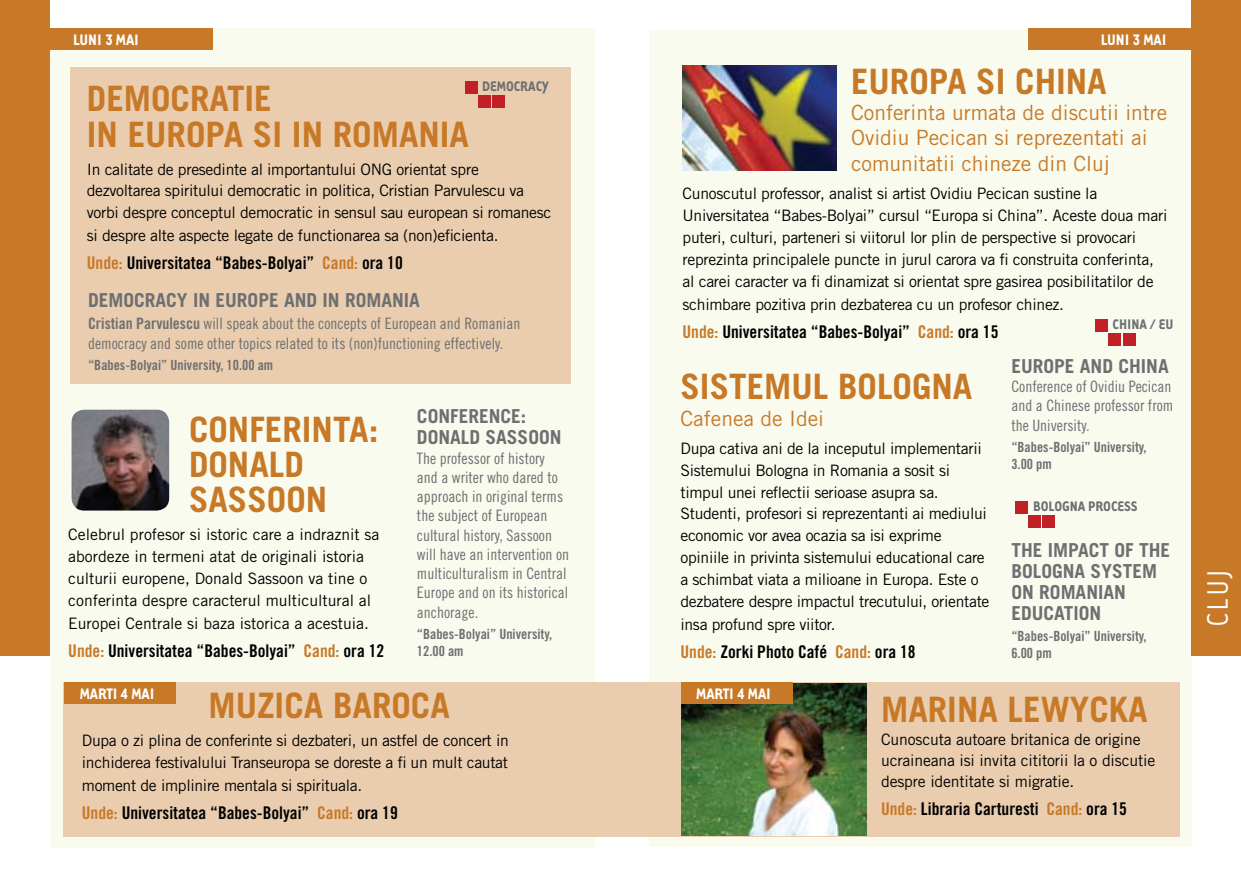
<style>
.page{position:relative;width:1241px;height:874px;background:#fff}
.page>*{position:absolute;margin:0;border:0;box-sizing:border-box;transform-origin:0 0}
.t1{font:700 35px/35px "Trade Gothic";color:#c77927}
.t2{font:33.95px "Tarzana Narrow";color:#fff}
.t3{font:21px/25.4px "Trade Gothic";color:#c77927}
.t4{font:700 19.25px/21px "Trade Gothic";color:#6d6f71}
.t5{font:17.5px "Trade Gothic Bold Cond Twenty";color:#000}
.t6{font:700 17.5px "Tarzana Narrow";color:#fff}
.t7{font:700 15.92px "Tarzana Narrow";color:#6d6f71}
.t8{font:15.75px/22.1px "Trade Gothic";letter-spacing:-.02em;color:#000}
.t9{font:15.75px/19.2px "Trade Gothic Cond Eighteen";color:#6d6f71}
.t10{font:15.75px/22.1px "Trade Gothic";color:#000}
.t11{font:14px/17.5px "Trade Gothic Bold Cond Twenty";color:#6d6f71}
.s1{color:#c77927}
.s2{font-family:"Trade Gothic Bold Cond Twenty"}
</style>
<div class="page">
<div style="left:50px;top:29px;width:544px;height:818px;background:#f8fbee"></div>
<div style="left:649px;top:30px;width:542px;height:816px;background:#f8fbee"></div>
<div style="left:64px;top:681px;width:606px;height:155px;background:#eacdae"></div>
<div style="left:666px;top:681px;width:513px;height:155px;background:#eacdae"></div>
<img style="left:681px;top:682px;width:185px;height:152px">
<div style="left:71px;top:67px;width:499px;height:317px;background:#eacdae"></div>
<div style="left:1191px;top:0;width:49px;height:655px;background:#c77927"></div>
<div style="left:0;top:0;width:50px;height:655px;background:#c77927"></div>
<div style="left:0;top:29px;width:212px;height:21px;background:#c77927"></div>
<div style="left:1028px;top:29px;width:212px;height:21px;background:#c77927"></div>
<div style="left:64px;top:682px;width:112px;height:21px;background:#c77927"></div>
<div style="left:681px;top:682px;width:111px;height:21px;background:#c77927"></div>
<img style="left:72px;top:409px;width:97px;height:101px">
<img style="left:682px;top:65px;width:154px;height:106px">
<div style="left:1095px;top:319px;width:12px;height:12px;background:#c12026"></div>
<div style="left:1108px;top:333px;width:12px;height:12px;background:#c12026"></div>
<div style="left:1122px;top:333px;width:13px;height:12px;background:#c12026"></div>
<div style="left:465px;top:82px;width:12px;height:12px;background:#c12026"></div>
<div style="left:478px;top:95px;width:12px;height:12px;background:#c12026"></div>
<div style="left:492px;top:95px;width:13px;height:12px;background:#c12026"></div>
<div style="left:1014px;top:501px;width:13px;height:12px;background:#c12026"></div>
<div style="left:1028px;top:515px;width:12px;height:12px;background:#c12026"></div>
<div style="left:1042px;top:515px;width:12px;height:12px;background:#c12026"></div>
<p class="t6" style="left:73px;top:28px;width:8px">LUNI</p>
<p class="t6" style="left:105px;top:28px;width:19px">3 MAI</p>
<p class="t6" style="left:1100px;top:28px;width:8px">LUNI</p>
<p class="t6" style="left:1132px;top:28px;width:19px">3 MAI</p>
<p class="t7" style="left:482px;top:77px;width:9px">DEMOCRACY</p>
<h1 class="t1" style="left:87px;top:81px;width:79px">DEMOCRATIE<br>IN EUROPA</h1>
<h1 class="t1" style="left:253px;top:116px;width:120px">SI IN ROMANIA</h1>
<p class="t8" style="left:87px;top:157px;width:466px">In calitate de presedinte al importantului ONG orientat spre dezvoltarea spiritului democratic in politica, Cristian Parvulescu va vorbi despre conceptul democratic in sensul sau european si romanesc si despre alte aspecte legate de functionarea sa (non)eficienta.</p>
<p class="t5" style="left:87px;top:252px;width:317px"><span class="s1">Unde:</span> Universitatea “Babes-Bolyai” <span class="s1">Cand:</span> ora 10</p>
<p class="t4" style="left:88px;top:289px;width:23px">DEMOCRACY</p>
<p class="t4" style="left:193px;top:289px;width:44px">IN EUROPE</p>
<p class="t4" style="left:284px;top:289px;width:12px">AND</p>
<p class="t4" style="left:322px;top:289px;width:45px">IN ROMANIA</p>
<p class="t9" style="left:88px;top:314px;width:434px"><span class="s2">Cristian Parvulescu</span> will speak about the concepts of European and Romanian democracy and some other topics related to its (non)functioning effectively.</p>
<p class="t11" style="left:88px;top:355px;width:187px">“Babes-Bolyai” University, 10.00 am</p>
<p class="t4" style="left:417px;top:405px;width:22px">CONFERENCE</p>
<p class="t4" style="left:520px;top:405px;width:7px">:</p>
<p class="t4" style="left:417px;top:426px;width:22px">DONALD</p>
<p class="t4" style="left:485px;top:426px;width:23px">SASSOON</p>
<p class="t9" style="left:417px;top:448px;width:154px">The professor of history and a writer who dared to approach in original terms the subject of European cultural history, Sassoon will have an intervention on multiculturalism in Central<br>Europe and on its historical anchorage.</p>
<p class="t11" style="left:417px;top:624px;width:137px">“Babes-Bolyai” University,<br>12.00 am</p>
<h1 class="t1" style="left:189px;top:411px;width:39px">CONFERINTA</h1>
<h1 class="t1" style="left:369px;top:411px;width:11px">:</h1>
<h1 class="t1" style="left:189px;top:446px;width:40px">DONALD<br>SASSOON</h1>
<p class="t10" style="left:68px;top:523px;width:312px">Celebrul profesor si istoric care a indraznit sa abordeze in termeni atat de originali istoria culturii europene, Donald Sassoon va tine o conferinta despre caracterul multicultural al Europei Centrale si baza istorica a acestuia.</p>
<p class="t5" style="left:68px;top:639px;width:317px"><span class="s1">Unde:</span> Universitatea “Babes-Bolyai” <span class="s1">Cand:</span> ora 12</p>
<h1 class="t1" style="left:850px;top:63px;width:38px">EUROPA</h1>
<h1 class="t1" style="left:976px;top:63px;width:77px">SI CHINA</h1>
<h3 class="t3" style="left:850px;top:100px;width:318px">Conferinta urmata de discutii intre<br>Ovidiu Pecican si reprezentati ai comunitatii chineze din Cluj</h3>
<p class="t8" style="left:682px;top:182px;width:486px">Cunoscutul professor, analist si artist Ovidiu Pecican sustine la Universitatea “Babes-Bolyai” cursul “Europa si China”. Aceste doua mari puteri, culturi, parteneri si viitorul lor plin de perspective si provocari reprezinta principalele puncte in jurul carora va fi construita conferinta, al carei caracter va fi dinamizat si orientat spre gasirea posibilitatilor de schimbare pozitiva prin dezbaterea cu un profesor chinez.</p>
<p class="t5" style="left:682px;top:320px;width:317px"><span class="s1">Unde:</span> Universitatea “Babes-Bolyai” <span class="s1">Cand:</span> ora 15</p>
<h1 class="t1" style="left:680px;top:369px;width:39px">SISTEMUL</h1>
<h1 class="t1" style="left:838px;top:369px;width:40px">BOLOGNA</h1>
<h3 class="t3" style="left:680px;top:405px;width:145px">Cafenea de Idei</h3>
<p class="t8" style="left:680px;top:436px;width:310px">Dupa cativa ani de la inceputul implementarii Sistemului Bologna in Romania a sosit si timpul unei reflectii serioase asupra sa.<br>Studenti, profesori si reprezentanti ai mediului economic vor avea ocazia sa isi exprime opiniile in privinta sistemului educational care a schimbat viata a milioane in Europa. Este o dezbatere despre impactul trecutului, orientate insa profund spre viitor.</p>
<p class="t5" style="left:680px;top:640px;width:237px"><span class="s1">Unde:</span> Zorki Photo Café <span class="s1">Cand:</span> ora 18</p>
<p class="t7" style="left:1112px;top:314px;width:8px">CHINA</p>
<p class="t7" style="left:1149px;top:314px;width:17px">/ EU</p>
<p class="t4" style="left:1011px;top:355px;width:21px">EUROPE</p>
<p class="t4" style="left:1079px;top:355px;width:12px">AND</p>
<p class="t4" style="left:1118px;top:355px;width:22px">CHINA</p>
<p class="t9" style="left:1011px;top:376px;width:163px;text-align:justify">Conference of Ovidiu Pecican and a Chinese professor from the University.</p>
<p class="t11" style="left:1011px;top:437px;width:137px">“Babes-Bolyai” University,<br>3.00 pm</p>
<p class="t7" style="left:1032px;top:496px;width:16px">BOLOGNA</p>
<p class="t7" style="left:1088px;top:496px;width:15px">PROCESS</p>
<p class="t4" style="left:1011px;top:538px;width:54px">THE IMPACT</p>
<p class="t4" style="left:1114px;top:538px;width:36px">OF THE</p>
<p class="t4" style="left:1011px;top:559px;width:23px">BOLOGNA</p>
<p class="t4" style="left:1090px;top:559px;width:23px">SYSTEM</p>
<p class="t4" style="left:1011px;top:580px;width:51px">ON ROMANIAN<br>EDUCATION</p>
<p class="t11" style="left:1011px;top:626px;width:137px">“Babes-Bolyai” University,<br>6.00 pm</p>
<p class="t6" style="left:80px;top:682px;width:60px">MARTI 4 MAI</p>
<p class="t6" style="left:696px;top:682px;width:60px">MARTI 4 MAI</p>
<h1 class="t1" style="left:208px;top:687px;width:145px">MUZICA BAROCA</h1>
<p class="t8" style="left:82px;top:728px;width:428px;text-align:justify">Dupa o zi plina de conferinte si dezbateri, un astfel de concert in inchiderea festivalului Transeuropa se doreste a fi un mult cautat moment de implinire mentala si spirituala.</p>
<p class="t5" style="left:82px;top:801px;width:317px"><span class="s1">Unde:</span> Universitatea “Babes-Bolyai” <span class="s1">Cand:</span> ora 19</p>
<h1 class="t1" style="left:881px;top:691px;width:46px">MARINA</h1>
<h1 class="t1" style="left:1007px;top:691px;width:37px">LEWYC</h1>
<h1 class="t1" style="left:1108px;top:691px;width:38px">KA</h1>
<p class="t8" style="left:881px;top:728px;width:275px;line-height:21px">Cunoscuta autoare britanica de origine ucraineana isi invita cititorii la o discutie despre identitate si migratie.</p>
<p class="t5" style="left:881px;top:797px;width:247px"><span class="s1">Unde:</span> Libraria Carturesti <span class="s1">Cand:</span> ora 15</p>
<h2 class="t2" style="left:1196px;top:626px;width:60px;rotate:-90deg">CLUJ</h2>
</div>
